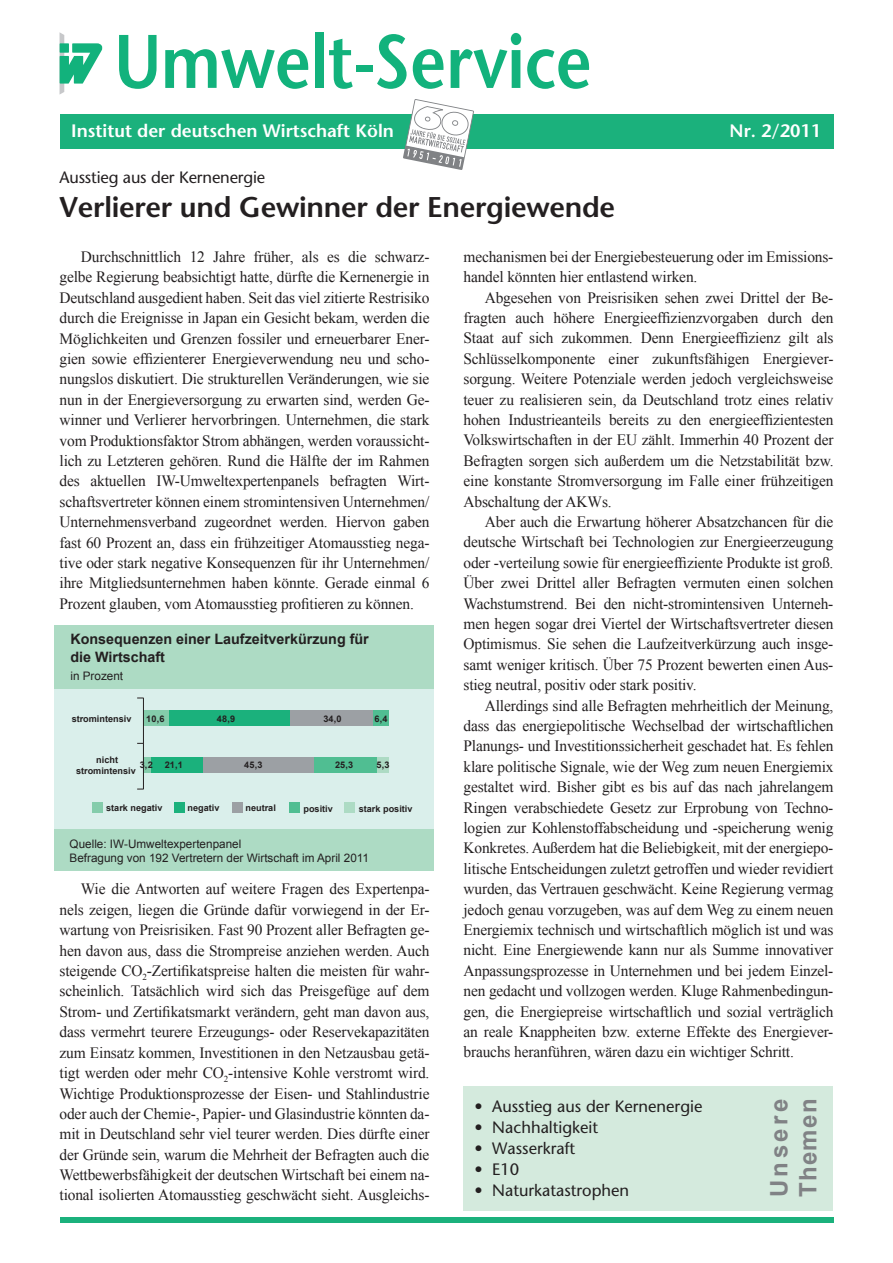
<style>
.page{position:relative;width:893px;height:1263px;background:#fff}
.page>*{position:absolute;margin:0;border:0;box-sizing:border-box;transform-origin:0 0}
.t1{font:600 28.5px "Stone Sans";letter-spacing:-.01em;color:#231f20}
.t2{font:700 24px/28.8px "Arial";letter-spacing:.055em;color:#808285}
.t3{font:600 18px "Stone Sans";color:#fff}
.t4{font:16.5px "Stone Sans";color:#231f20}
.t5{font:15.75px/20.4px "Times New Roman";letter-spacing:-.01em;color:#231f20;text-align:justify}
.t6{font:700 14.25px/18.3px "Arial";color:#231f20}
.t7{font:11.7px/14.1px "Arial";color:#231f20}
.t8{font:700 9.15px/10.9px "Arial";color:#231f20;text-align:center}
.s1{font-style:inherit}
</style>
<div class="page">
<svg style="left:60px;top:33px;width:43px;height:61px"></svg>
<svg style="left:119px;top:35px;width:38px;height:54px"></svg>
<svg style="left:165px;top:49px;width:144px;height:40px"></svg>
<div style="left:315px;top:32px;width:9px;height:56px;background:#12b27c"></div>
<svg style="left:329px;top:39px;width:24px;height:50px"></svg>
<div style="left:356px;top:65px;width:17px;height:7px;background:#12b27c"></div>
<svg style="left:377px;top:34px;width:30px;height:55px"></svg>
<svg style="left:413px;top:49px;width:31px;height:40px"></svg>
<svg style="left:451px;top:33px;width:70px;height:55px"></svg>
<svg style="left:527px;top:49px;width:62px;height:40px"></svg>
<div style="left:60px;top:114px;width:773px;height:34px;background:#1bb17c"></div>
<div style="left:60px;top:1218px;width:773px;height:5px;background:#1bb17c"></div>
<div style="left:463px;top:1086px;width:370px;height:124px;background:#d4eadd"></div>
<svg style="left:403px;top:99px;width:71px;height:71px"></svg>
<div style="left:54px;top:687px;width:380px;height:168px;background:#daefeb"></div>
<div style="left:54px;top:829px;width:380px;height:42px;background:#addbc4"></div>
<div style="left:54px;top:625px;width:380px;height:63px;background:#addbc4"></div>
<div style="left:143px;top:711px;width:27px;height:15px;background:#84ccab"></div>
<div style="left:169px;top:711px;width:121px;height:15px;background:#1bb17c"></div>
<div style="left:290px;top:711px;width:83px;height:15px;background:#9ca0a4"></div>
<div style="left:373px;top:711px;width:16px;height:15px;background:#50be92"></div>
<div style="left:377px;top:758px;width:12px;height:15px;background:#addbc4"></div>
<div style="left:143px;top:757px;width:8px;height:16px;background:#84ccab"></div>
<div style="left:151px;top:757px;width:52px;height:16px;background:#1bb17c"></div>
<div style="left:203px;top:757px;width:112px;height:16px;background:#9ca0a4"></div>
<div style="left:315px;top:757px;width:62px;height:16px;background:#50be92"></div>
<div style="left:92px;top:803px;width:10px;height:10px;background:#84ccab"></div>
<div style="left:232px;top:803px;width:11px;height:10px;background:#9ca0a4"></div>
<div style="left:289px;top:803px;width:11px;height:10px;background:#50be92"></div>
<div style="left:345px;top:803px;width:10px;height:10px;background:#addbc4"></div>
<div style="left:174px;top:803px;width:11px;height:10px;background:#1bb17c"></div>
<hr style="left:143px;top:698px;width:1px;height:91px;background:#231f20">
<p class="t3" style="left:71px;top:119px;width:324px">Institut der deutschen Wirtschaft Köln</p>
<p class="t3" style="left:730px;top:119px;width:93px">Nr. 2/2011</p>
<p class="t4" style="left:60px;top:167px;width:207px">Ausstieg aus der Kernenergie</p>
<h1 class="t1" style="left:60px;top:189px;width:557px">Verlierer und Gewinner der Energiewende</h1>
<p class="t5" style="left:60px;top:246px;width:372px;text-indent:21px">Durchschnittlich 12 Jahre früher, als es die schwarz&shy;gelbe Regierung beabsichtigt hatte, dürfte die Kernenergie in Deutschland ausgedient haben. Seit das viel zitierte Restrisiko durch die Ereignisse in Japan ein Gesicht bekam, werden die Möglichkeiten und Grenzen fossiler und erneuerbarer Ener&shy;gien sowie effizienterer Energieverwendung neu und scho&shy;nungslos diskutiert. Die strukturellen Veränderungen, wie sie nun in der Energieversorgung zu erwarten sind, werden Ge&shy;winner und Verlierer hervorbringen. Unternehmen, die stark vom Produktionsfaktor Strom abhängen, werden voraussicht&shy;lich zu Letzteren gehören. Rund die Hälfte der im Rahmen des aktuellen IW-Umweltexpertenpanels befragten Wirt&shy;schaftsvertreter können einem stromintensiven Unternehmen/ Unternehmensverband zugeordnet werden. Hiervon gaben fast 60 Prozent an, dass ein frühzeitiger Atomausstieg nega&shy;tive oder stark negative Konsequenzen für ihr Unternehmen/ ihre Mitgliedsunternehmen haben könnte. Gerade einmal 6<br>Prozent glauben, vom Atomausstieg profitieren zu können.</p>
<p class="t6" style="left:70px;top:630px;width:300px">Konsequenzen einer Laufzeitverkürzung für die Wirtschaft</p>
<p class="t7" style="left:70px;top:669px;width:54px">in Prozent</p>
<p class="t8" style="left:72px;top:713px;width:61px">stromintensiv</p>
<p class="t8" style="left:146px;top:713px;width:20px">10,6</p>
<p class="t8" style="left:217px;top:713px;width:20px">48,9</p>
<p class="t8" style="left:323px;top:713px;width:20px">34,0</p>
<p class="t8" style="left:374px;top:713px;width:15px">6,4</p>
<p class="t8" style="left:140px;top:760px;width:15px">3,2</p>
<p class="t8" style="left:165px;top:760px;width:20px">21,1</p>
<p class="t8" style="left:244px;top:760px;width:20px">45,3</p>
<p class="t8" style="left:335px;top:760px;width:20px">25,3</p>
<p class="t8" style="left:376px;top:760px;width:15px">5,3</p>
<p class="t8" style="left:76px;top:754px;width:61px">nicht stromintensiv</p>
<p class="t8" style="left:106px;top:803px;width:58px">stark negativ</p>
<p class="t8" style="left:188px;top:803px;width:33px">negativ</p>
<p class="t8" style="left:245px;top:803px;width:32px">neutral</p>
<p class="t8" style="left:303px;top:803px;width:31px">positiv</p>
<p class="t8" style="left:359px;top:803px;width:55px">stark positiv</p>
<p class="t7" style="left:70px;top:837px;width:301px">Quelle: IW-Umweltexpertenpanel<br>Befragung von 192 Vertretern der Wirtschaft im April 2011</p>
<p class="t5" style="left:60px;top:879px;width:371px;text-indent:21px">Wie die Antworten auf weitere Fragen des Expertenpa&shy;nels zeigen, liegen die Gründe dafür vorwiegend in der Er&shy;wartung von Preisrisiken. Fast 90 Prozent aller Befragten ge&shy;hen davon aus, dass die Strompreise anziehen werden. Auch steigende CO<sub>2</sub>-Zertifikatspreise halten die meisten für wahr&shy;scheinlich. Tatsächlich wird sich das Preisgefüge auf dem Strom- und Zertifikatsmarkt verändern, geht man davon aus, dass vermehrt teurere Erzeugungs- oder Reservekapazitäten zum Einsatz kommen, Investitionen in den Netzausbau getä&shy;tigt werden oder mehr C<span class="s1">O</span><sub>2</sub>-intensive Kohle verstromt wird.<br>Wichtige Produktionsprozesse der Eisen- und Stahlindustrie oder auch der Chemie-, Papier- und Glasindustrie könnten da&shy;mit in Deutschland sehr viel teurer werden. Dies dürfte einer der Gründe sein, warum die Mehrheit der Befragten auch die Wettbewerbsfähigkeit der deutschen Wirtschaft bei einem na&shy;tional isolierten Atomausstieg geschwächt sieht. Ausgleichs-</p>
<p class="t5" style="left:463px;top:246px;width:371px">mechanismen bei der Energiebesteuerung oder im Emissions&shy;handel könnten hier entlastend wirken.</p>
<p class="t5" style="left:463px;top:287px;width:371px;text-indent:21px">Abgesehen von Preisrisiken sehen zwei Drittel der Be&shy;fragten auch höhere Energieeffizienzvorgaben durch den Staat auf sich zukommen. Denn Energieeffizienz gilt als Schlüsselkomponente einer zukunftsfähigen Energiever&shy;sorgung. Weitere Potenziale werden jedoch vergleichsweise teuer zu realisieren sein, da Deutschland trotz eines relativ hohen Industrieanteils bereits zu den energieeffizientesten Volkswirtschaften in der EU zählt. Immerhin 40 Prozent der Befragten sorgen sich außerdem um die Netzstabilität bzw. eine konstante Stromversorgung im Falle einer frühzeitigen Abschaltung der AKWs.</p>
<p class="t5" style="left:463px;top:511px;width:372px;text-indent:21px">Aber auch die Erwartung höherer Absatzchancen für die deutsche Wirtschaft bei Technologien zur Energieerzeugung oder -verteilung sowie für energieeffiziente Produkte ist groß.<br>Über zwei Drittel aller Befragten vermuten einen solchen Wachstumstrend. Bei den nicht-stromintensiven Unterneh&shy;men hegen sogar drei Viertel der Wirtschaftsvertreter diesen Optimismus. Sie sehen die Laufzeitverkürzung auch insge&shy;samt weniger kritisch. Über 75 Prozent bewerten einen Aus&shy;stieg neutral, positiv oder stark positiv.</p>
<p class="t5" style="left:463px;top:695px;width:372px;text-indent:21px">Allerdings sind alle Befragten mehrheitlich der Meinung, dass das energiepolitische Wechselbad der wirtschaftlichen Planungs- und Investitionssicherheit geschadet hat. Es fehlen klare politische Signale, wie der Weg zum neuen Energiemix gestaltet wird. Bisher gibt es bis auf das nach jahrelangem Ringen verabschiedete Gesetz zur Erprobung von Techno&shy;logien zur Kohlenstoffabscheidung und -speicherung wenig Konkretes. Außerdem hat die Beliebigkeit, mit der energiepo&shy;litische Entscheidungen zuletzt getroffen und wieder revidiert wurden, das Vertrauen geschwächt. Keine Regierung vermag jedoch genau vorzugeben, was auf dem Weg zu einem neuen Energiemix technisch und wirtschaftlich möglich ist und was nicht. Eine Energiewende kann nur als Summe innovativer Anpassungsprozesse in Unternehmen und bei jedem Einzel&shy;nen gedacht und vollzogen werden. Kluge Rahmenbedingun&shy;gen, die Energiepreise wirtschaftlich und sozial verträglich an reale Knappheiten bzw. externe Effekte des Energiever&shy;brauchs heranführen, wären dazu ein wichtiger Schritt.</p>
<p class="t4" style="left:475px;top:1096px;width:229px">• Ausstieg aus der Kernenergie</p>
<p class="t4" style="left:475px;top:1117px;width:125px">• Nachhaltigkeit</p>
<p class="t4" style="left:475px;top:1138px;width:102px">• Wasserkraft</p>
<p class="t4" style="left:475px;top:1159px;width:46px">• E10</p>
<p class="t4" style="left:475px;top:1180px;width:156px">• Naturkatastrophen</p>
<h2 class="t2" style="left:765px;top:1197px;width:100px;rotate:-90deg">Unsere<br>Themen</h2>
</div>
